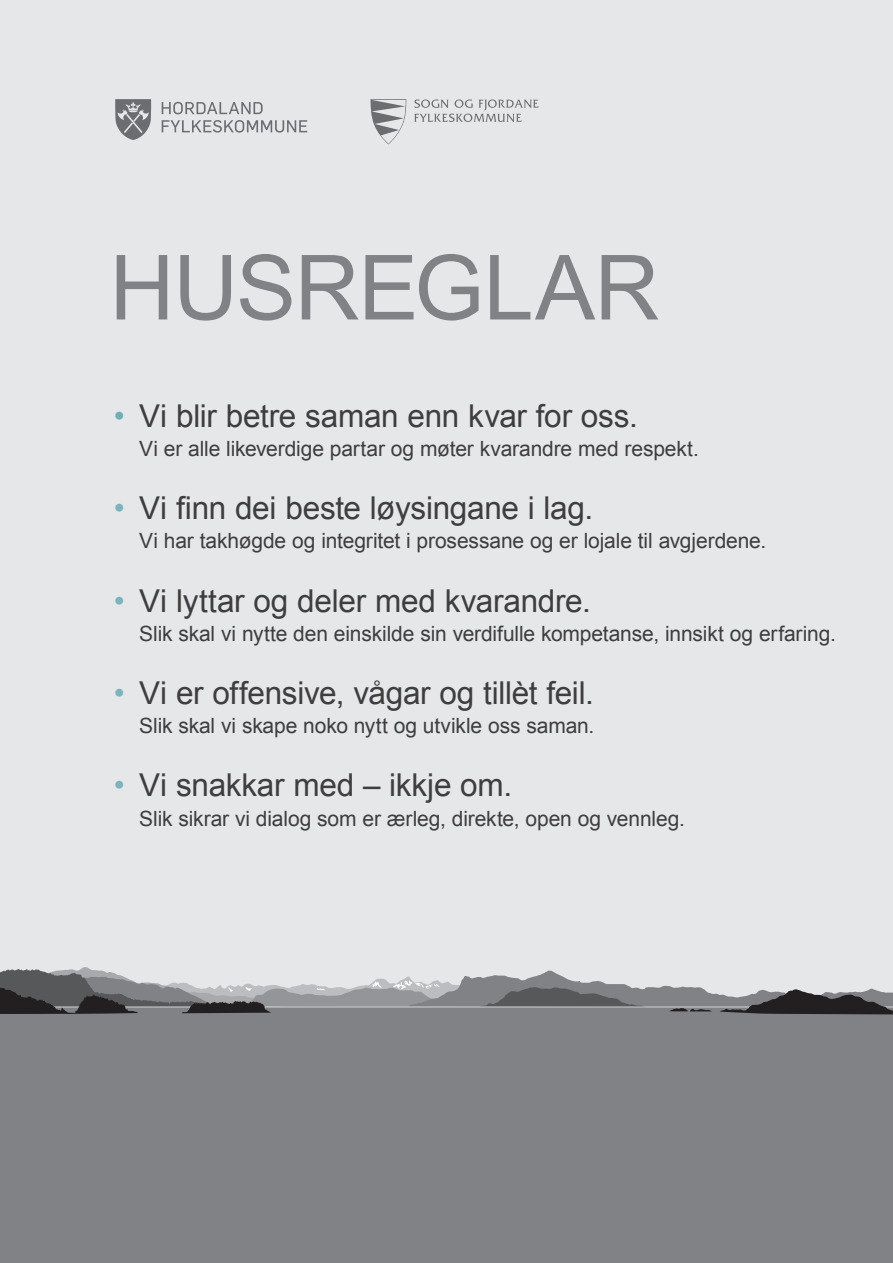
<style>
.page{position:relative;width:893px;height:1263px;background:#e6e7e9}
.page>*{position:absolute;margin:0;border:0;box-sizing:border-box;transform-origin:0 0}
.Hovedtittel__Nivå_1{font:90px "Arial";letter-spacing:-.015em;color:#808285}
.Text_punkt_1{font:31.5px "Arial";letter-spacing:-.01em;color:#3e3e3f}
.Brødtekst_Light{font:21px "Arial";letter-spacing:-.005em;color:#3e3e3f}
.s1{color:#6faeb8}
.s2{color:#7cb4bd}
</style>
<div class="page">
<div style="left:0;top:1014px;width:893px;height:249px;background:#808285"></div>
<svg style="left:370px;top:99px;width:36px;height:45px"></svg>
<svg style="left:414px;top:99px;width:125px;height:23px"></svg>
<svg style="left:162px;top:102px;width:101px;height:12px"></svg>
<svg style="left:162px;top:120px;width:145px;height:13px"></svg>
<svg style="left:115px;top:99px;width:36px;height:41px"></svg>
<svg style="left:0;top:967px;width:893px;height:47px"></svg>
<p class="Hovedtittel__Nivå_1" style="left:109px;top:229px;width:551px">HUSREGLAR</p>
<p class="Text_punkt_1" style="left:114px;top:395px;width:526px"><span class="s1">•</span> Vi blir betre saman enn kvar for oss.</p>
<p class="Brødtekst_Light" style="left:139px;top:435px;width:561px">Vi er alle likeverdige partar og møter kvarandre med respekt.</p>
<p class="Text_punkt_1" style="left:114px;top:487px;width:481px"><span class="s2">•</span> Vi finn dei beste løysingane i lag.</p>
<p class="Brødtekst_Light" style="left:139px;top:527px;width:629px">Vi har takhøgde og integritet i prosessane og er lojale til avgjerdene.</p>
<p class="Text_punkt_1" style="left:114px;top:580px;width:479px"><span class="s2">•</span> Vi lyttar og deler med kvarandre.</p>
<p class="Brødtekst_Light" style="left:139px;top:620px;width:698px">Slik skal vi nytte den einskilde sin verdifulle kompetanse, innsikt og erfaring.</p>
<p class="Text_punkt_1" style="left:114px;top:672px;width:482px"><span class="s2">•</span> Vi er offensive, vågar og tillèt feil.</p>
<p class="Brødtekst_Light" style="left:139px;top:712px;width:457px">Slik skal vi skape noko nytt og utvikle oss saman.</p>
<p class="Text_punkt_1" style="left:114px;top:765px;width:400px"><span class="s2">•</span> Vi snakkar med – ikkje om.</p>
<p class="Brødtekst_Light" style="left:139px;top:805px;width:547px">Slik sikrar vi dialog som er ærleg, direkte, open og vennleg.</p>
</div>
